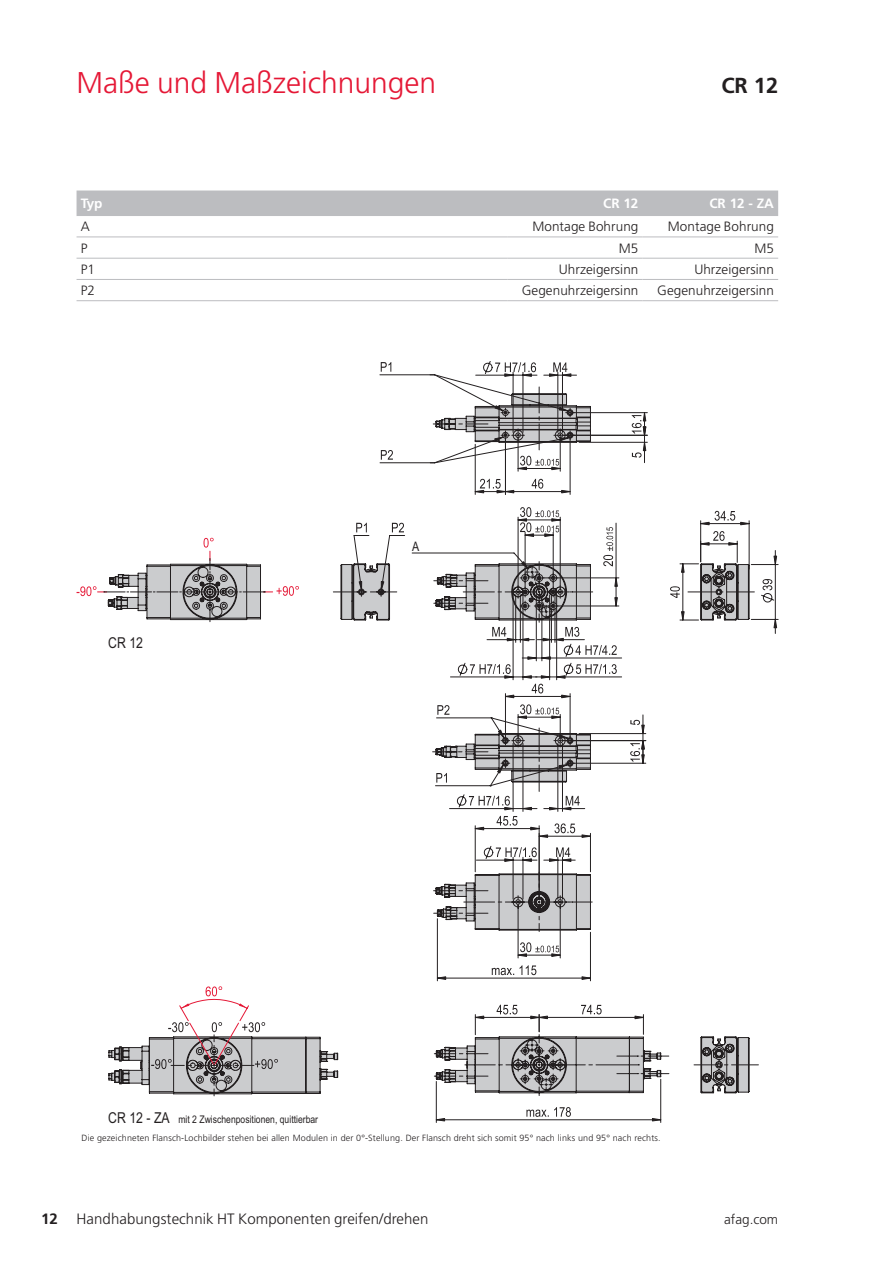
<style>
.page{position:relative;width:893px;height:1263px;background:#fff}
.page>*{position:absolute;margin:0;border:0;box-sizing:border-box;transform-origin:0 0}
.t1{font:300 30px "Frutiger LT Pro";color:#e51836}
.t2{font:700 21.75px "Frutiger LT Pro";color:#231f20}
.t3{font:300 15px "Frutiger LT Pro";letter-spacing:.005em;color:#231f20}
.t4{font:15px "Arial Narrow";color:#231f20}
.t5{font:300 13.5px "Frutiger LT Pro";letter-spacing:.005em;color:#231f20}
.t6{font:700 13.5px "Frutiger LT Pro";color:#fff}
.t7{font:13.05px "Arial Narrow";color:#231f20}
.t8{font:10.5px "Arial Narrow";color:#231f20}
.t9{font:300 9px "Frutiger LT Pro";letter-spacing:.015em;color:#231f20}
.s1{font-size:15px}
.s2{font-weight:700}
</style>
<div class="page">
<div style="left:77px;top:190px;width:701px;height:26px;background:#bcbdc0"></div>
<hr style="left:77px;top:237px;width:430px;height:1px;background:#bcbdc0">
<hr style="left:507px;top:237px;width:136px;height:1px;background:#bcbdc0">
<hr style="left:643px;top:237px;width:135px;height:1px;background:#bcbdc0">
<hr style="left:77px;top:258px;width:430px;height:1px;background:#bcbdc0">
<hr style="left:507px;top:258px;width:136px;height:1px;background:#bcbdc0">
<hr style="left:643px;top:258px;width:135px;height:1px;background:#bcbdc0">
<hr style="left:77px;top:279px;width:430px;height:1px;background:#bcbdc0">
<hr style="left:507px;top:279px;width:136px;height:1px;background:#bcbdc0">
<hr style="left:643px;top:279px;width:135px;height:1px;background:#bcbdc0">
<hr style="left:77px;top:300px;width:430px;height:1px;background:#bcbdc0">
<hr style="left:507px;top:300px;width:136px;height:1px;background:#bcbdc0">
<hr style="left:643px;top:300px;width:135px;height:1px;background:#bcbdc0">
<hr style="left:570px;top:438px;width:1px;height:56px;background:#231f20">
<hr style="left:505px;top:438px;width:1px;height:56px;background:#231f20">
<hr style="left:475px;top:444px;width:1px;height:50px;background:#231f20">
<svg style="left:379px;top:361px;width:269px;height:132px"></svg>
<hr style="left:558px;top:743px;width:1px;height:68px;background:#231f20">
<hr style="left:562px;top:743px;width:1px;height:68px;background:#231f20">
<hr style="left:523px;top:743px;width:1px;height:68px;background:#231f20">
<hr style="left:513px;top:743px;width:1px;height:68px;background:#231f20">
<svg style="left:412px;top:507px;width:234px;height:303px"></svg>
<svg style="left:670px;top:511px;width:108px;height:122px"></svg>
<svg style="left:333px;top:523px;width:72px;height:97px"></svg>
<hr style="left:518px;top:905px;width:1px;height:53px;background:#231f20">
<hr style="left:560px;top:905px;width:1px;height:53px;background:#231f20">
<svg style="left:492px;top:965px;width:44px;height:10px"></svg>
<hr style="left:437px;top:978px;width:153px;height:1px;background:#231f20">
<hr style="left:437px;top:919px;width:1px;height:62px;background:#231f20">
<hr style="left:590px;top:932px;width:1px;height:49px;background:#231f20">
<svg style="left:434px;top:816px;width:158px;height:115px"></svg>
<svg style="left:518px;top:942px;width:42px;height:15px"></svg>
<svg style="left:582px;top:976px;width:8px;height:2px"></svg>
<svg style="left:437px;top:976px;width:9px;height:2px"></svg>
<svg style="left:77px;top:538px;width:222px;height:84px"></svg>
<svg style="left:526px;top:1107px;width:45px;height:10px"></svg>
<hr style="left:436px;top:1119px;width:225px;height:1px;background:#231f20">
<hr style="left:660px;top:1079px;width:1px;height:43px;background:#231f20">
<hr style="left:436px;top:1081px;width:1px;height:41px;background:#231f20">
<svg style="left:436px;top:1118px;width:9px;height:3px"></svg>
<svg style="left:652px;top:1118px;width:9px;height:3px"></svg>
<svg style="left:434px;top:1005px;width:324px;height:91px"></svg>
<svg style="left:108px;top:986px;width:230px;height:110px"></svg>
<h1 class="t1" style="left:77px;top:65px;width:361px">Maße und Maßzeichnungen</h1>
<h2 class="t2" style="left:721px;top:72px;width:58px">CR 12</h2>
<h3 class="t6" style="left:81px;top:196px;width:23px">Typ</h3>
<h3 class="t6" style="left:603px;top:196px;width:37px">CR 12</h3>
<h3 class="t6" style="left:709px;top:196px;width:66px">CR 12 - ZA</h3>
<h3 class="t5" style="left:81px;top:219px;width:11px">A</h3>
<h3 class="t5" style="left:532px;top:219px;width:107px">Montage Bohrung</h3>
<h3 class="t5" style="left:668px;top:219px;width:107px">Montage Bohrung</h3>
<h3 class="t5" style="left:81px;top:240px;width:8px">P</h3>
<h3 class="t5" style="left:619px;top:240px;width:21px">M5</h3>
<h3 class="t5" style="left:754px;top:240px;width:21px">M5</h3>
<h3 class="t5" style="left:81px;top:261px;width:16px">P1</h3>
<h3 class="t5" style="left:559px;top:261px;width:81px">Uhrzeigersinn</h3>
<h3 class="t5" style="left:694px;top:261px;width:81px">Uhrzeigersinn</h3>
<h3 class="t5" style="left:81px;top:283px;width:16px">P2</h3>
<h3 class="t5" style="left:522px;top:283px;width:118px">Gegenuhrzeigersinn</h3>
<h3 class="t5" style="left:657px;top:283px;width:118px">Gegenuhrzeigersinn</h3>
<h3 class="t4" style="left:108px;top:632px;width:36px">CR 12</h3>
<h3 class="t7" style="left:412px;top:536px;width:9px">A</h3>
<p class="t8" style="left:108px;top:1111px;width:211px"><span class="s1">CR 12 - ZA</span> mit 2 Zwischenpositionen, quittierbar</p>
<p class="t9" style="left:82px;top:1132px;width:581px">Die gezeichneten Flansch-Lochbilder stehen bei allen Modulen in der 0°-Stellung. Der Flansch dreht sich somit 95° nach links und 95° nach rechts.</p>
<h3 class="t3" style="left:41px;top:1210px;width:389px"><span class="s2">12</span> Handhabungstechnik HT Komponenten greifen/drehen</h3>
<h3 class="t5" style="left:724px;top:1211px;width:55px">afag.com</h3>
</div>
